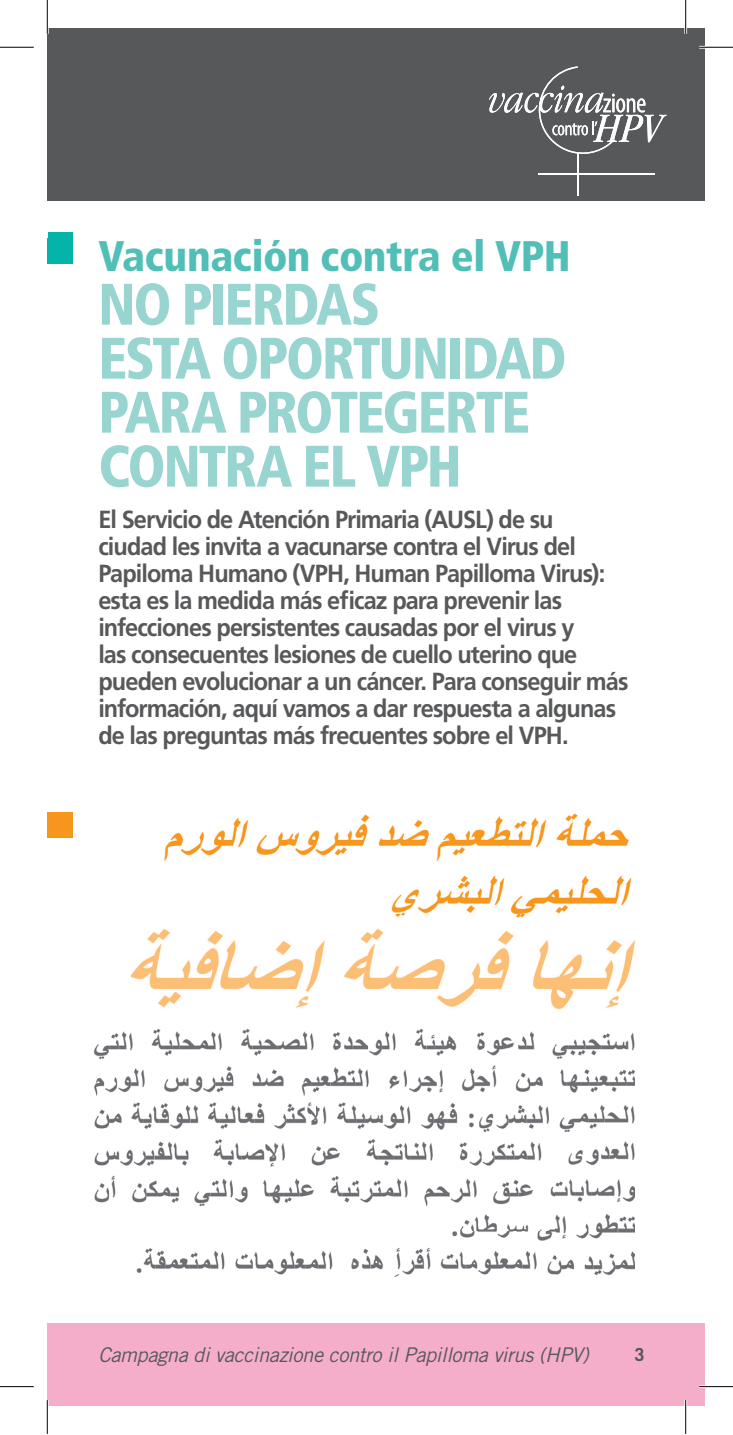
<style>
.page{position:relative;width:733px;height:1435px;background:#fff}
.page>*{position:absolute;margin:0;border:0;box-sizing:border-box;transform-origin:0 0}
.t1{font:900 condensed 58.5px/54px "Frutiger LT Std";letter-spacing:-.04em;color:#98d4d0;scale:.95 1}
.t2{font:900 condensed 42.75px "Frutiger LT Std";letter-spacing:-.01em;color:#51bfb7}
.t3{font:700 24.75px/27px "Frutiger LT Std";letter-spacing:-.04em;color:#57585a;scale:.95 1}
.t4{font:italic 20.25px "Trade Gothic LT Std";letter-spacing:-.02em;color:#57585a}
.t5{font:700 18px "Trade Gothic LT Std";color:#57585a}
</style>
<div class="page">
<div style="left:48px;top:232px;width:25px;height:26px;background:#05b4a9"></div>
<div style="left:47px;top:239px;width:26px;height:25px;background:#05b4a9"></div>
<div style="left:47px;top:813px;width:26px;height:25px;background:#f6961d"></div>
<img style="left:163px;top:813px;width:469px;height:102px">
<img style="left:130px;top:915px;width:506px;height:95px">
<img style="left:93px;top:1029px;width:541px;height:248px">
<div style="left:47px;top:28px;width:657px;height:172px;background:#57585a"></div>
<div style="left:47px;top:1323px;width:657px;height:83px;background:#f5aeca"></div>
<svg style="left:489px;top:66px;width:177px;height:88px"></svg>
<hr style="left:576px;top:153px;width:2px;height:43px;background:#fff">
<hr style="left:538px;top:173px;width:116px;height:2px;background:#fff">
<hr style="left:699px;top:46px;width:33px;height:3px;background:#fff">
<hr style="left:699px;top:1385px;width:33px;height:3px;background:#fff">
<hr style="left:46px;top:0;width:3px;height:34px;background:#fff">
<hr style="left:46px;top:1400px;width:3px;height:34px;background:#fff">
<hr style="left:684px;top:0;width:2px;height:34px;background:#fff">
<hr style="left:684px;top:1400px;width:2px;height:34px;background:#fff">
<hr style="left:0;top:47px;width:34px;height:1px;background:#000">
<hr style="left:699px;top:47px;width:33px;height:1px;background:#000">
<hr style="left:0;top:1386px;width:34px;height:1px;background:#000">
<hr style="left:699px;top:1386px;width:33px;height:1px;background:#000">
<hr style="left:47px;top:0;width:1px;height:34px;background:#000">
<hr style="left:47px;top:1400px;width:1px;height:34px;background:#000">
<hr style="left:685px;top:0;width:1px;height:34px;background:#000">
<hr style="left:685px;top:1400px;width:1px;height:34px;background:#000">
<h2 class="t2" style="left:98px;top:230px;width:474px">Vacunación contra el VPH</h2>
<h1 class="t1" style="left:98px;top:277px;width:494px">NO PIERDAS<br>ESTA OPORTUNIDAD<br>PARA PROTEGERTE<br>CONTRA EL VPH</h1>
<p class="t3" style="left:98px;top:506px;width:559px">El Servicio de Atención Primaria (AUSL) de su ciudad les invita a vacunarse contra el Virus del Papiloma Humano (VPH, Human Papilloma Virus): esta es la medida más eficaz para prevenir las infecciones persistentes causadas por el virus y<br>las consecuentes lesiones de cuello uterino que pueden evolucionar a un cáncer. Para conseguir más información, aquí vamos a dar respuesta a algunas de las preguntas más frecuentes sobre el VPH.</p>
<p class="t4" style="left:98px;top:1343px;width:492px">Campagna di vaccinazione contro il Papilloma virus (HPV)</p>
<p class="t5" style="left:634px;top:1344px;width:12px">3</p>
</div>
